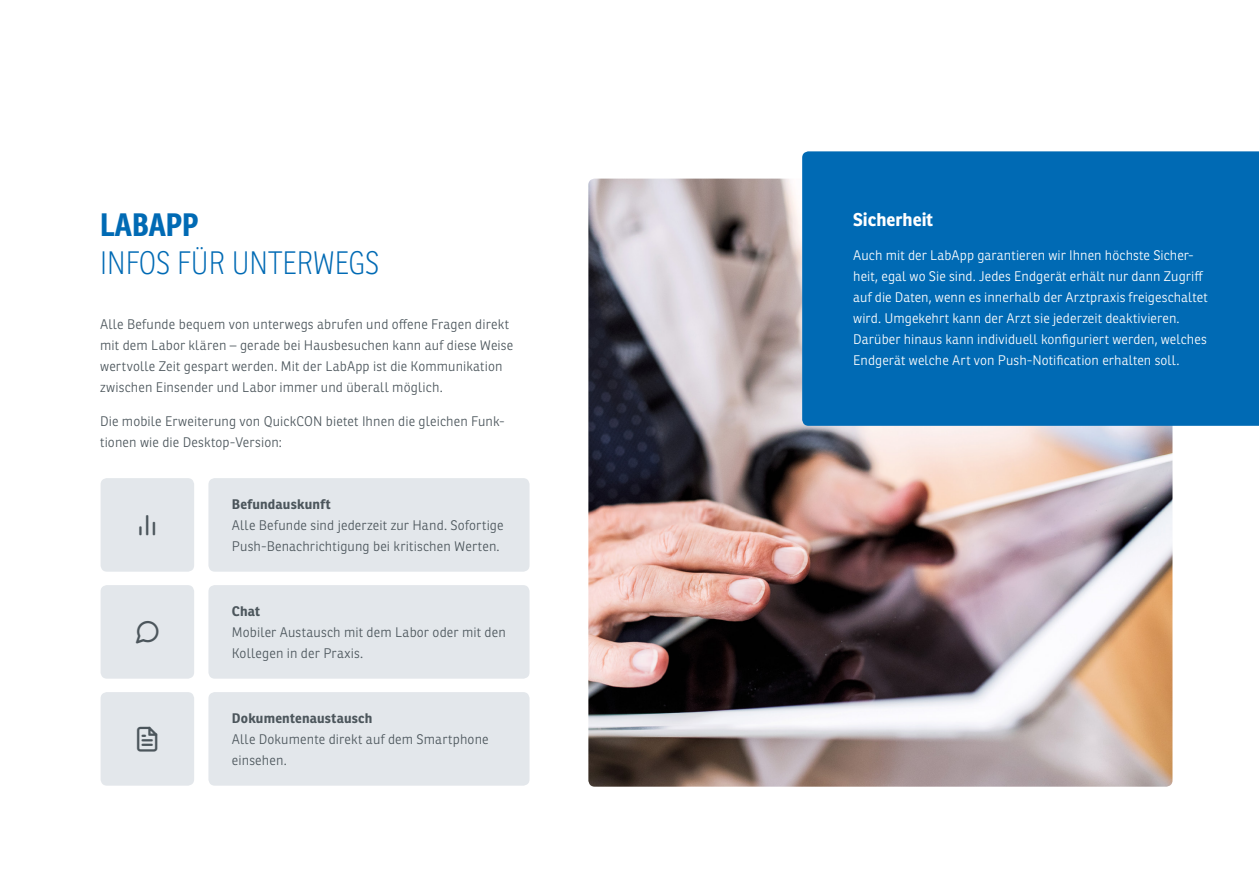
<style>
.page{position:relative;width:1259px;height:893px;background:#fff}
.page>*{position:absolute;margin:0;border:0;box-sizing:border-box;transform-origin:0 0}
.t1{font:100 31.5px "Ronnia Cond";color:#006ab4}
.t2{font:700 31.5px "Ronnia Cond";color:#006ab4}
.t3{font:700 18px "Ronnia";color:#fff}
.t4{font:300 13.5px/21px "Ronnia";letter-spacing:.01em;color:#4c565c}
.t5{font:300 13.5px/21px "Ronnia";letter-spacing:.005em;color:#fff}
.t6{font:700 13.5px "Ronnia";letter-spacing:.01em;color:#4c565c}
</style>
<div class="page">
<div style="left:101px;top:478px;width:93px;height:94px;background:#e3e7eb;border-radius:6px"></div>
<div style="left:101px;top:585px;width:93px;height:94px;background:#e3e7eb;border-radius:6px"></div>
<div style="left:101px;top:692px;width:93px;height:94px;background:#e3e7eb;border-radius:6px"></div>
<div style="left:208px;top:478px;width:321px;height:94px;background:#e3e7eb;border-radius:6px"></div>
<div style="left:208px;top:585px;width:321px;height:94px;background:#e3e7eb;border-radius:6px"></div>
<div style="left:208px;top:692px;width:321px;height:94px;background:#e3e7eb;border-radius:6px"></div>
<img style="left:588px;top:179px;width:584px;height:608px">
<div style="left:802px;top:151px;width:457px;height:275px;background:#006ab4"></div>
<h1 class="t2" style="left:100px;top:205px;width:100px">LABAPP</h1>
<h1 class="t1" style="left:100px;top:246px;width:281px">INFOS FÜR UNTERWEGS</h1>
<p class="t4" style="left:100px;top:313px;width:415px">Alle Befunde bequem von unterwegs abrufen und offene Fragen direkt mit dem Labor klären – gerade bei Hausbesuchen kann auf diese Weise wertvolle Zeit gespart werden. Mit der LabApp ist die Kommunikation zwischen Einsender und Labor immer und überall möglich.</p>
<p class="t4" style="left:100px;top:410px;width:406px">Die mobile Erweiterung von QuickCON bietet Ihnen die gleichen Funk&shy;tionen wie die Desktop-Version:</p>
<p class="t6" style="left:232px;top:496px;width:100px">Befundauskunft</p>
<p class="t4" style="left:232px;top:515px;width:273px">Alle Befunde sind jederzeit zur Hand. Sofortige<br>Push-Benachrichtigung bei kritischen Werten.</p>
<p class="t6" style="left:232px;top:603px;width:30px">Chat</p>
<p class="t4" style="left:232px;top:622px;width:275px">Mobiler Austausch mit dem Labor oder mit den<br>Kollegen in der Praxis.</p>
<p class="t6" style="left:232px;top:710px;width:142px">Dokumentenaustausch</p>
<p class="t4" style="left:232px;top:729px;width:258px">Alle Dokumente direkt auf dem Smartphone einsehen.</p>
<h2 class="t3" style="left:853px;top:208px;width:82px">Sicherheit</h2>
<p class="t5" style="left:853px;top:244px;width:356px">Auch mit der LabApp garantieren wir Ihnen höchste Sicher&shy;heit, egal wo Sie sind. Jedes Endgerät erhält nur dann Zugriff auf die Daten, wenn es innerhalb der Arztpraxis freigeschaltet wird. Umgekehrt kann der Arzt sie jederzeit deaktivieren.<br>Darüber hinaus kann individuell konfiguriert werden, welches Endgerät welche Art von Push-Notification erhalten soll.</p>
</div>
